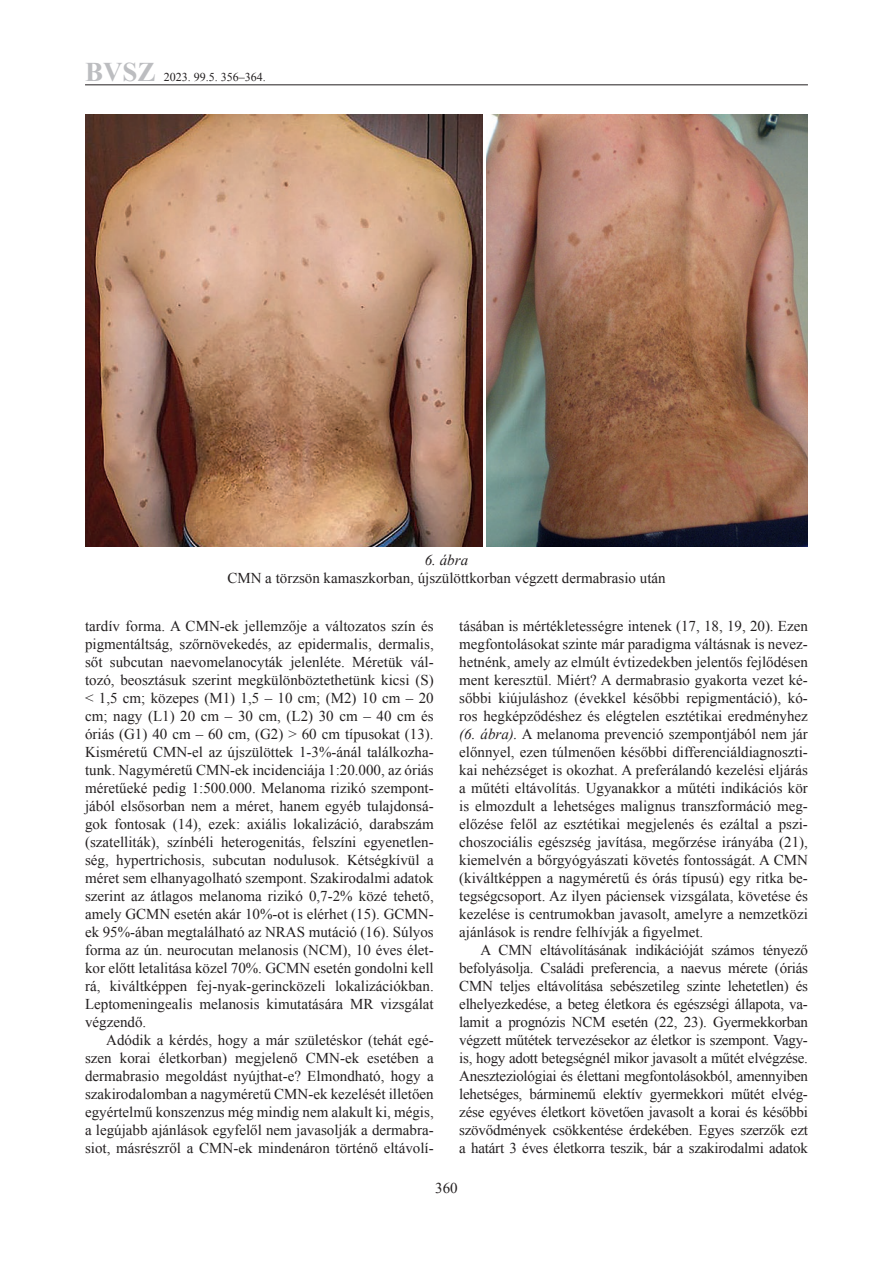
<style>
.page{position:relative;width:893px;height:1263px;background:#fff}
.page>*{position:absolute;margin:0;border:0;box-sizing:border-box;transform-origin:0 0}
.t1{font:700 27px "Times New Roman";color:#bcbdc0}
.Kenyérszöveg{font:15px/18px "Times New Roman";color:#231f20;text-align:justify}
.Ábraszövegek{font:15px "Times New Roman";color:#231f20}
.Ábraszövegek-2{font:italic 15px "Times New Roman";color:#231f20}
.t2{font:12px "Times New Roman";color:#231f20}
.s1{font-style:italic}
</style>
<div class="page">
<hr style="left:85px;top:85px;width:723px;height:1px;background:#231f20">
<img style="left:85px;top:115px;width:397px;height:432px">
<img style="left:487px;top:115px;width:321px;height:432px">
<h1 class="t1" style="left:85px;top:53px;width:72px">BVSZ</h1>
<p class="t2" style="left:164px;top:69px;width:103px">2023. 99.5. 356–364.</p>
<p class="Ábraszövegek-2" style="left:425px;top:549px;width:45px">6. ábra</p>
<p class="Ábraszövegek" style="left:227px;top:568px;width:440px">CMN a törzsön kamaszkorban, újszülöttkorban végzett dermabrasio után</p>
<p class="Kenyérszöveg" style="left:85px;top:617px;width:350px">tardív forma. A CMN-ek jellemzője a változatos szín és pigmentáltság, szőrnövekedés, az epidermalis, dermalis, sőt subcutan naevomelanocyták jelenléte. Méretük vál&shy;tozó, beosztásuk szerint megkülönböztethetünk kicsi (S) &lt; 1,5 cm; közepes (M1) 1,5 – 10 cm; (M2) 10 cm – 20 cm; nagy (L1) 20 cm – 30 cm, (L2) 30 cm – 40 cm és óriás (G1) 40 cm – 60 cm, (G2) &gt; 60 cm típusokat (13).<br>Kisméretű CMN-el az újszülöttek 1-3%-ánál találkozha&shy;tunk. Nagyméretű CMN-ek incidenciája 1:20.000, az óriás méretűeké pedig 1:500.000. Melanoma rizikó szempont&shy;jából elsősorban nem a méret, hanem egyéb tulajdonsá&shy;gok fontosak (14), ezek: axiális lokalizáció, darabszám (szatelliták), színbéli heterogenitás, felszíni egyenetlen&shy;ség, hypertrichosis, subcutan nodulusok. Kétségkívül a méret sem elhanyagolható szempont. Szakirodalmi adatok szerint az átlagos melanoma rizikó 0,7-2% közé tehető, amely GCMN esetén akár 10%-ot is elérhet (15). GCMN&shy;ek 95%-ában megtalálható az NRAS mutáció (16). Súlyos forma az ún. neurocutan melanosis (NCM), 10 éves élet&shy;kor előtt letalitása közel 70%. GCMN esetén gondolni kell rá, kiváltképpen fej-nyak-gerincközeli lokalizációkban.<br>Leptomeningealis melanosis kimutatására MR vizsgálat végzendő.</p>
<p class="Kenyérszöveg" style="left:85px;top:1031px;width:350px;text-indent:21px">Adódik a kérdés, hogy a már születéskor (tehát egé&shy;szen korai életkorban) megjelenő CMN-ek esetében a dermabrasio megoldást nyújthat-e? Elmondható, hogy a szakirodalomban a nagyméretű CMN-ek kezelését illetően egyértelmű konszenzus még mindig nem alakult ki, mégis, a legújabb ajánlások egyfelől nem javasolják a dermabra&shy;siot, másrészről a CMN-ek mindenáron történő eltávolí-</p>
<p class="Kenyérszöveg" style="left:459px;top:617px;width:350px">tásában is mértékletességre intenek (17, 18, 19, 20). Ezen megfontolásokat szinte már paradigma váltásnak is nevez&shy;hetnénk, amely az elmúlt évtizedekben jelentős fejlődésen ment keresztül. Miért? A dermabrasio gyakorta vezet ké&shy;sőbbi kiújuláshoz (évekkel későbbi repigmentáció), kó&shy;ros hegképződéshez és elégtelen esztétikai eredményhez <span class="s1">(6. ábra).</span> A melanoma prevenció szempontjából nem jár előnnyel, ezen túlmenően későbbi differenciáldiagnoszti&shy;kai nehézséget is okozhat. A preferálandó kezelési eljárás a műtéti eltávolítás. Ugyanakkor a műtéti indikációs kör is elmozdult a lehetséges malignus transzformáció meg&shy;előzése felől az esztétikai megjelenés és ezáltal a pszi&shy;choszociális egészség javítása, megőrzése irányába (21), kiemelvén a bőrgyógyászati követés fontosságát. A CMN (kiváltképpen a nagyméretű és órás típusú) egy ritka be&shy;tegségcsoport. Az ilyen páciensek vizsgálata, követése és kezelése is centrumokban javasolt, amelyre a nemzetközi ajánlások is rendre felhívják a figyelmet.</p>
<p class="Kenyérszöveg" style="left:459px;top:941px;width:350px;text-indent:21px">A CMN eltávolításának indikációját számos tényező befolyásolja. Családi preferencia, a naevus mérete (óriás CMN teljes eltávolítása sebészetileg szinte lehetetlen) és elhelyezkedése, a beteg életkora és egészségi állapota, va&shy;lamit a prognózis NCM esetén (22, 23). Gyermekkorban végzett műtétek tervezésekor az életkor is szempont. Vagy&shy;is, hogy adott betegségnél mikor javasolt a műtét elvégzése.<br>Aneszteziológiai és élettani megfontolásokból, amennyiben lehetséges, bárminemű elektív gyermekkori műtét elvég&shy;zése egyéves életkort követően javasolt a korai és későbbi szövődmények csökkentése érdekében. Egyes szerzők ezt a határt 3 éves életkorra teszik, bár a szakirodalmi adatok</p>
<p class="Kenyérszöveg" style="left:435px;top:1178px;width:24px">360</p>
</div>
